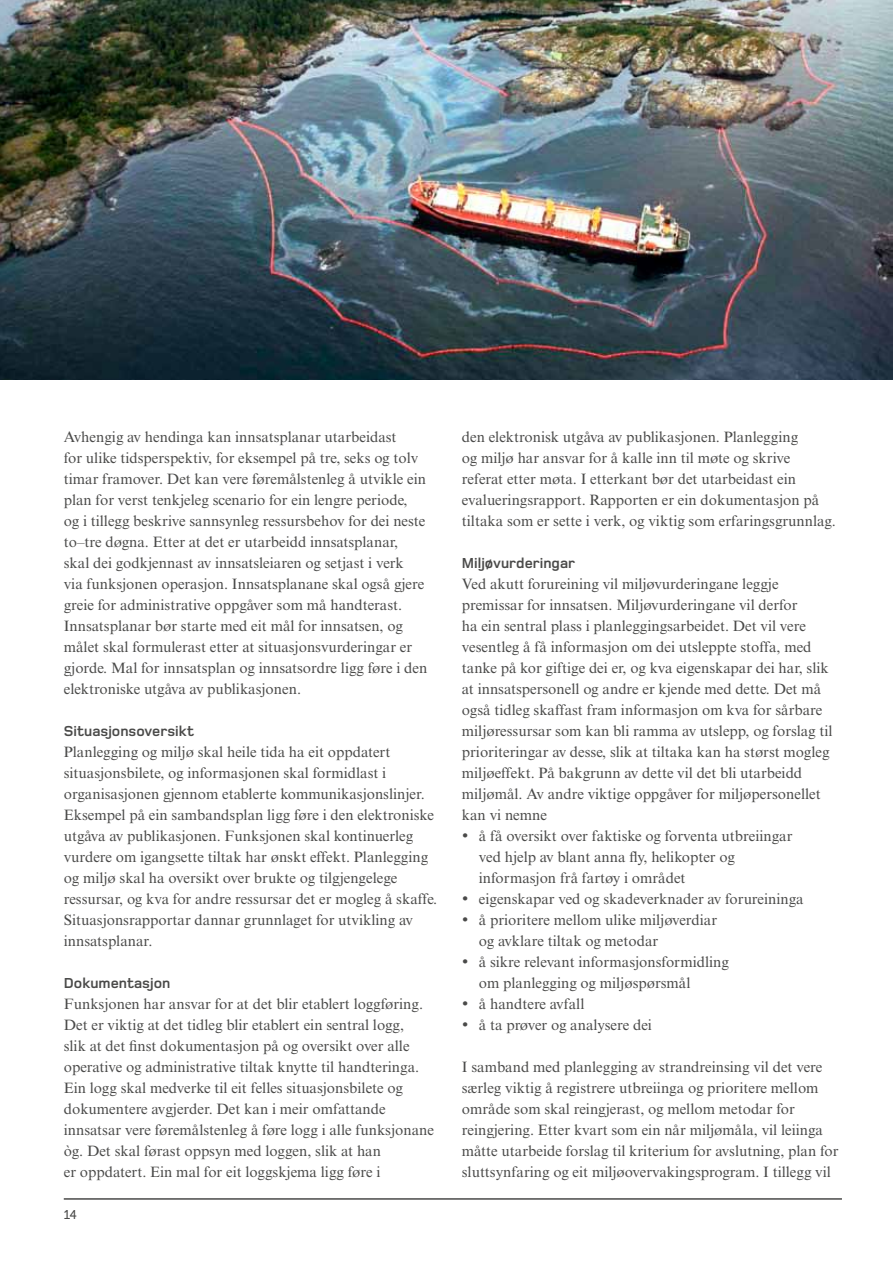
<style>
.page{position:relative;width:893px;height:1263px;background:#fff}
.page>*{position:absolute;margin:0;border:0;box-sizing:border-box;transform-origin:0 0}
.t1{font:15px/21px "Times New Roman MT Std";color:#4a4a49}
.t2{font:700 15px "Foundry Monoline";color:#4a4a49}
.t3{font:500 13.5px "Foundry Monoline";color:#4a4a49}
</style>
<div class="page">
<hr style="left:64px;top:1198px;width:778px;height:2px;background:#4a4a49">
<img style="left:0;top:0;width:893px;height:379px">
<p class="t1" style="left:64px;top:426px;width:365px">Avhengig av hendinga kan innsatsplanar utarbeidast<br>for ulike tidsperspektiv, for eksempel på tre, seks og tolv timar framover. Det kan vere føremålstenleg å utvikle ein plan for verst tenkjeleg scenario for ein lengre periode,<br>og i tillegg beskrive sannsynleg ressursbehov for dei neste to–tre døgna. Etter at det er utarbeidd innsatsplanar, skal dei godkjennast av innsatsleiaren og setjast i verk<br>via funksjonen operasjon. Innsatsplanane skal også gjere greie for administrative oppgåver som må handterast.<br>Innsatsplanar bør starte med eit mål for innsatsen, og målet skal formulerast etter at situasjonsvurderingar er gjorde. Mal for innsatsplan og innsatsordre ligg føre i den elektroniske utgåva av publikasjonen.</p>
<p class="t2" style="left:64px;top:723px;width:132px">Situasjonsoversikt</p>
<p class="t1" style="left:64px;top:741px;width:375px">Planlegging og miljø skal heile tida ha eit oppdatert situasjonsbilete, og informasjonen skal formidlast i organisasjonen gjennom etablerte kommunikasjonslinjer.<br>Eksempel på ein sambandsplan ligg føre i den elektroniske utgåva av publikasjonen. Funksjonen skal kontinuerleg vurdere om igangsette tiltak har ønskt effekt. Planlegging og miljø skal ha oversikt over brukte og tilgjengelege ressursar, og kva for andre ressursar det er mogleg å skaffe.<br>Situasjonsrapportar dannar grunnlaget for utvikling av innsatsplanar.</p>
<p class="t2" style="left:64px;top:975px;width:108px">Dokumentasjon</p>
<p class="t1" style="left:64px;top:993px;width:372px">Funksjonen har ansvar for at det blir etablert loggføring.<br>Det er viktig at det tidleg blir etablert ein sentral logg,<br>slik at det finst dokumentasjon på og oversikt over alle operative og administrative tiltak knytte til handteringa.<br>Ein logg skal medverke til eit felles situasjonsbilete og dokumentere avgjerder. Det kan i meir omfattande innsatsar vere føremålstenleg å føre logg i alle funksjonane òg. Det skal førast oppsyn med loggen, slik at han<br>er oppdatert. Ein mal for eit loggskjema ligg føre i</p>
<p class="t3" style="left:64px;top:1207px;width:15px">14</p>
<p class="t1" style="left:462px;top:426px;width:376px">den elektronisk utgåva av publikasjonen. Planlegging<br>og miljø har ansvar for å kalle inn til møte og skrive<br>referat etter møta. I etterkant bør det utarbeidast ein evalueringsrapport. Rapporten er ein dokumentasjon på tiltaka som er sette i verk, og viktig som erfaringsgrunnlag.</p>
<p class="t2" style="left:462px;top:555px;width:115px">Miljøvurderingar</p>
<p class="t1" style="left:462px;top:573px;width:372px">Ved akutt forureining vil miljøvurderingane leggje premissar for innsatsen. Miljøvurderingane vil derfor<br>ha ein sentral plass i planleggingsarbeidet. Det vil vere vesentleg å få informasjon om dei utsleppte stoffa, med tanke på kor giftige dei er, og kva eigenskapar dei har, slik at innsatspersonell og andre er kjende med dette. Det må også tidleg skaffast fram informasjon om kva for sårbare miljøressursar som kan bli ramma av utslepp, og forslag til prioriteringar av desse, slik at tiltaka kan ha størst mogleg miljøeffekt. På bakgrunn av dette vil det bli utarbeidd miljømål. Av andre viktige oppgåver for miljøpersonellet kan vi nemne</p>
<p class="t1" style="left:479px;top:825px;width:315px;text-indent:-17px">• å få oversikt over faktiske og forventa utbreiingar ved hjelp av blant anna fly, helikopter og informasjon frå fartøy i området</p>
<p class="t1" style="left:462px;top:888px;width:343px">• eigenskapar ved og skadeverknader av forureininga</p>
<p class="t1" style="left:479px;top:909px;width:240px;text-indent:-17px">• å prioritere mellom ulike miljøverdiar og avklare tiltak og metodar</p>
<p class="t1" style="left:479px;top:951px;width:252px;text-indent:-17px">• å sikre relevant informasjonsformidling om planlegging og miljøspørsmål</p>
<p class="t1" style="left:462px;top:993px;width:124px">• å handtere avfall</p>
<p class="t1" style="left:462px;top:1014px;width:192px">• å ta prøver og analysere dei</p>
<p class="t1" style="left:462px;top:1056px;width:378px">I samband med planlegging av strandreinsing vil det vere særleg viktig å registrere utbreiinga og prioritere mellom område som skal reingjerast, og mellom metodar for reingjering. Etter kvart som ein når miljømåla, vil leiinga måtte utarbeide forslag til kriterium for avslutning, plan for sluttsynfaring og eit miljøovervakingsprogram. I tillegg vil</p>
</div>
